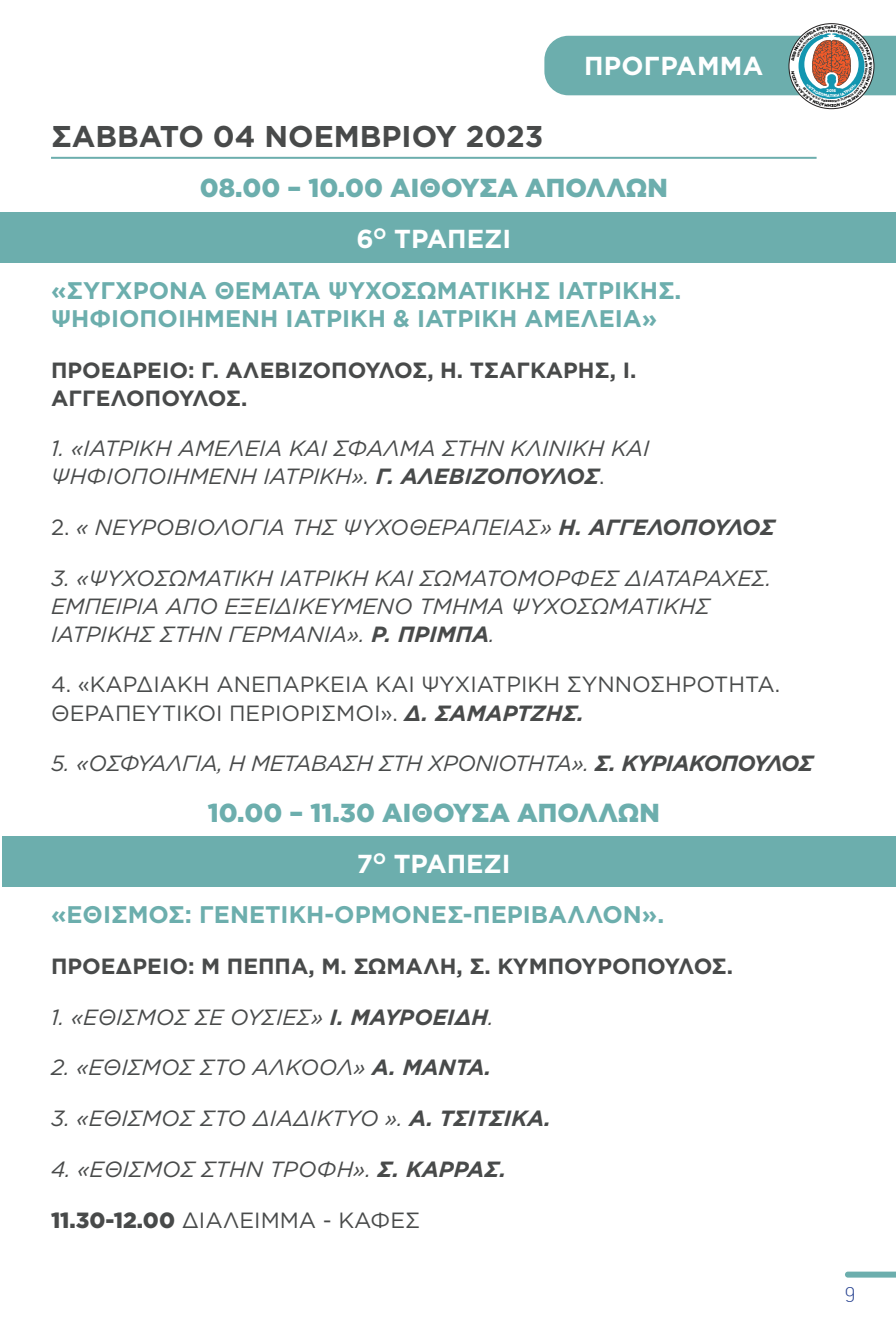
<style>
.page{position:relative;width:896px;height:1333px;background:#fff}
.page>*{position:absolute;margin:0;border:0;box-sizing:border-box;transform-origin:0 0}
.t1{font:700 30px "Gotham Greek";color:#484a4a}
.t2{font:900 26px/50.6px "Gotham Greek";color:#6caead;text-align:center}
.t3{font:700 26px "Gotham Greek";letter-spacing:.01em;color:#fff}
.t4{font:700 24px/28px "Gotham Greek";color:#6caead}
.t5{font:100 24px "PF Handbook Pro";color:#25408f}
.t6{font:italic 22px/28px "Gotham Greek";color:#484a4a}
.t7{font:22px/28px "Gotham Greek";color:#484a4a}
.t8{font:700 22px/28px "Gotham Greek";color:#484a4a}
.t9{font:italic 22px "Gotham Greek";letter-spacing:-.02em;color:#484a4a}
.t10{font:900 4px "Gotham Greek";color:#fff}
.s1{font-weight:700;color:#fff}
.s2{font-weight:700}
.s3{font-style:normal}
.s4{font-weight:700;font-style:italic}
.s5{font-weight:900}
</style>
<div class="page">
<svg style="left:845px;top:1271px;width:51px;height:6px"></svg>
<div style="left:2px;top:835px;width:894px;height:51px;background:#6caead"></div>
<div style="left:0;top:213px;width:896px;height:50px;background:#6caead"></div>
<hr style="left:51px;top:157px;width:765px;height:2px;background:#6caead">
<svg style="left:544px;top:25px;width:352px;height:82px"></svg>
<p class="t3" style="left:584px;top:50px;width:180px">ΠΡΟΓΡΑΜΜΑ</p>
<p class="t10" style="left:826px;top:88px;width:11px">2016</p>
<h1 class="t1" style="left:51px;top:119px;width:494px">ΣΆΒΒΑΤΟ 04 ΝΟΕΜΒΡΊ ΟΥ 2023</h1>
<p class="t2" style="left:200px;top:162px;width:469px">08.00 – 10.00 ΑΊΘΟΥΣΑ ΑΠΟΛΛΩΝ<br><span class="s1">6</span><sup>Ο</sup> <span class="s1">ΤΡΑΠΈΖΙ</span></p>
<p class="t4" style="left:51px;top:276px;width:632px">«ΣΎΓΧΡΟΝΑ ΘΈΜΑΤΑ ΨΥΧΟΣΩΜΑΤΙΚΉ Σ ΙΑΤΡΙΚΉ Σ.<br>ΨΗΦΙΟΠΟΙΗΜΈΝΗ ΙΑΤΡΙΚΉ &amp; ΙΑΤΡΙΚΉ ΑΜΈΛΕΙΑ»</p>
<p class="t8" style="left:51px;top:355px;width:587px">ΠΡΟΕΔΡΕΙΟ: Γ. ΑΛΕΒΙΖΌΠΟΥΛΟΣ, Η. ΤΣΑΓΚΆΡΗΣ, Ι.<br>ΑΓΓΕΛΟΠΟΥΛΟΣ.</p>
<p class="t6" style="left:51px;top:434px;width:599px">1. «ΙΑΤΡΙΚΉ ΑΜΈΛΕΙΑ ΚΑΙ ΣΦΆΛΜΑ ΣΤΗΝ ΚΛΙΝΙΚΉ ΚΑΙ<br>ΨΗΦΙΟΠΟΙΗΜΈΝΗ ΙΑΤΡΙΚΉ». <span class="s2">Γ. ΑΛΕΒΙΖΌΠΟΥΛΟΣ</span><span class="s3">.</span></p>
<p class="t6" style="left:51px;top:513px;width:725px"><span class="s3">2.</span> « ΝΕΥΡΟΒΙΟΛΟΓΙΑ ΤΗΣ ΨΥΧΟΘΕΡΑΠΕΙΑΣ» <span class="s2">Η. ΑΓΓΕΛΟΠΟΥΛΟΣ</span></p>
<p class="t6" style="left:51px;top:564px;width:722px">3. «ΨΥΧΟΣΩΜΑΤΙΚΉ ΙΑΤΡΙΚΉ ΚΑΙ ΣΩΜΑΤΌΜΟΡΦΕΣ ΔΙΑΤΑΡΑΧΈΣ.<br>ΕΜΠΕΙΡΊΑ ΑΠΌ ΕΞΕΙΔΙΚΕΥΜΈΝΟ ΤΜΉΜΑ ΨΥΧΟΣΩΜΑΤΙΚΉΣ<br>ΙΑΤΡΙΚΉΣ ΣΤΗΝ ΓΕΡΜΑΝΊΑ». <span class="s2">Ρ. ΠΡΊΜΠΑ</span>.</p>
<p class="t7" style="left:51px;top:670px;width:730px">4. «ΚΑΡΔΙΑΚΉ ΑΝΕΠΆΡΚΕΙΑ ΚΑΙ ΨΥΧΙΑΤΡΙΚΉ ΣΥΝΝΟΣΗΡΌΤΗΤΑ.<br>ΘΕΡΑΠΕΥΤΙΚΟΊ ΠΕΡΙΟΡΙΣΜΟΊ». <span class="s4">Δ. ΣΑΜΑΡΤΖΉΣ.</span></p>
<p class="t9" style="left:51px;top:751px;width:764px">5. «ΟΣΦΥΑΛΓΙΑ, Η ΜΕΤΑΒΑΣΗ ΣΤΗ ΧΡΟΝΙΟΤΗΤΑ». <span class="s2">Σ. ΚΥΡΙΑΚΟΠΟΥΛΟΣ</span></p>
<p class="t2" style="left:208px;top:786px;width:453px">10.00 – 11.30 ΑΊΘΟΥΣΑ ΑΠΟΛΛΩΝ<br><span class="s1">7</span><sup>Ο</sup> <span class="s1">ΤΡΑΠΈΖΙ</span></p>
<p class="t4" style="left:51px;top:900px;width:615px">«ΕΘΙΣΜΌΣ: ΓΕΝΕΤΙΚΗ-ΟΡΜΟΝΕΣ-ΠΕΡΙΒΑΛΛΟΝ».</p>
<p class="t8" style="left:51px;top:951px;width:683px">ΠΡΟΕΔΡΕΙΟ: Μ ΠΈΠΠΑ, Μ. ΣΩΜΑΛΗ, Σ. ΚΥΜΠΟΥΡΟΠΟΥΛΟΣ.</p>
<p class="t6" style="left:51px;top:1002px;width:444px">1. «ΕΘΙΣΜΌΣ ΣΕ ΟΥΣΙΕΣ» <span class="s2">Ι. ΜΑΥΡΟΕΙΔΉ</span>.</p>
<p class="t6" style="left:51px;top:1053px;width:442px">2. «ΕΘΙΣΜΌΣ ΣΤΟ ΑΛΚΟΌΛ» <span class="s2">Α. ΜΑΝΤΆ.</span></p>
<p class="t6" style="left:51px;top:1104px;width:502px">3. «ΕΘΙΣΜΌΣ ΣΤΟ ΔΙΑΔΊΚΤΥΟ ». <span class="s2">Α. ΤΣΊΤΣΙΚΑ.</span></p>
<p class="t6" style="left:51px;top:1154px;width:457px">4. «ΕΘΙΣΜΌΣ ΣΤΗΝ ΤΡΟΦΉ». <span class="s2">Σ. ΚΑΡΡΆΣ.</span></p>
<p class="t7" style="left:51px;top:1205px;width:370px"><span class="s5">11.30-12.00</span> ΔΙΆΛΕΙΜΜΑ - ΚΑΦΈ Σ</p>
<p class="t5" style="left:845px;top:1279px;width:12px">9</p>
</div>
